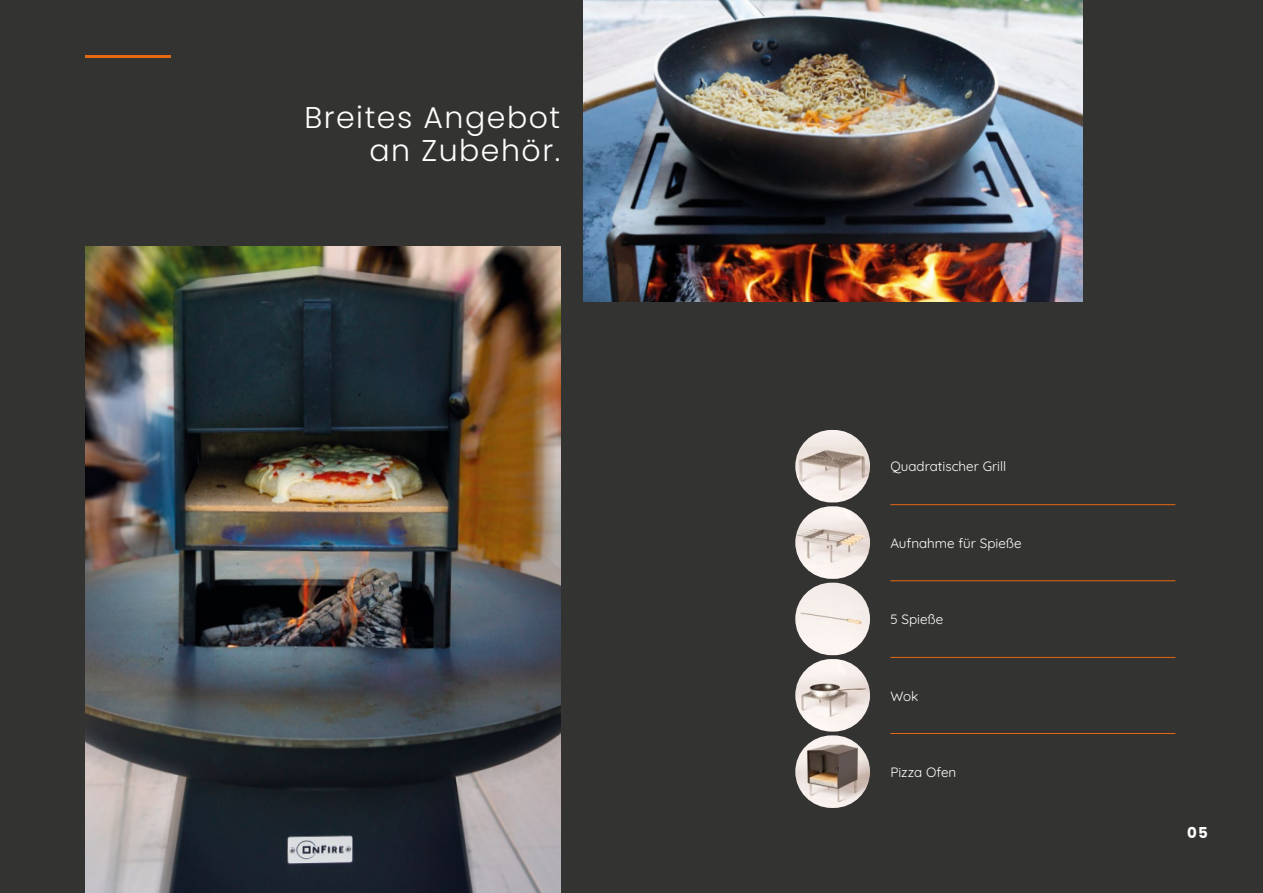
<style>
.page{position:relative;width:1263px;height:893px;background:#333332}
.page>*{position:absolute;margin:0;border:0;box-sizing:border-box;transform-origin:0 0}
.t1{font:300 30px/33px "Poppins";letter-spacing:.05em;color:#fff;text-align:right}
.t2{font:700 15px "Poppins";color:#fff}
.t3{font:300 13.5px "Quicksand";color:#fff}
</style>
<div class="page">
<img style="left:584px;top:0;width:498px;height:302px">
<img style="left:85px;top:247px;width:475px;height:646px">
<hr style="left:890px;top:657px;width:285px;height:1px;background:#e66810">
<hr style="left:890px;top:580px;width:285px;height:1px;background:#e66810">
<hr style="left:890px;top:504px;width:285px;height:1px;background:#e66810">
<hr style="left:890px;top:733px;width:285px;height:1px;background:#e66810">
<img style="left:795px;top:430px;width:75px;height:72px;border-radius:36px">
<img style="left:795px;top:506px;width:75px;height:73px;border-radius:36px">
<div style="left:795px;top:583px;width:75px;height:72px;background:#f7efec;border-radius:36px"></div>
<img style="left:795px;top:659px;width:75px;height:73px;border-radius:36px">
<img style="left:795px;top:735px;width:75px;height:73px;border-radius:36px">
<hr style="left:85px;top:55px;width:85px;height:3px;background:#e66810">
<h1 class="t1" style="left:304px;top:101px;width:257px">Breites Angebot an Zubehör.</h1>
<p class="t3" style="left:890px;top:456px;width:118px">Quadratischer Grill</p>
<p class="t3" style="left:890px;top:533px;width:133px">Aufnahme für Spieße</p>
<p class="t3" style="left:890px;top:609px;width:54px">5 Spieße</p>
<p class="t3" style="left:890px;top:685px;width:30px">Wok</p>
<p class="t3" style="left:890px;top:762px;width:68px">Pizza Ofen</p>
<p class="t2" style="left:1187px;top:824px;width:22px">05</p>
</div>
